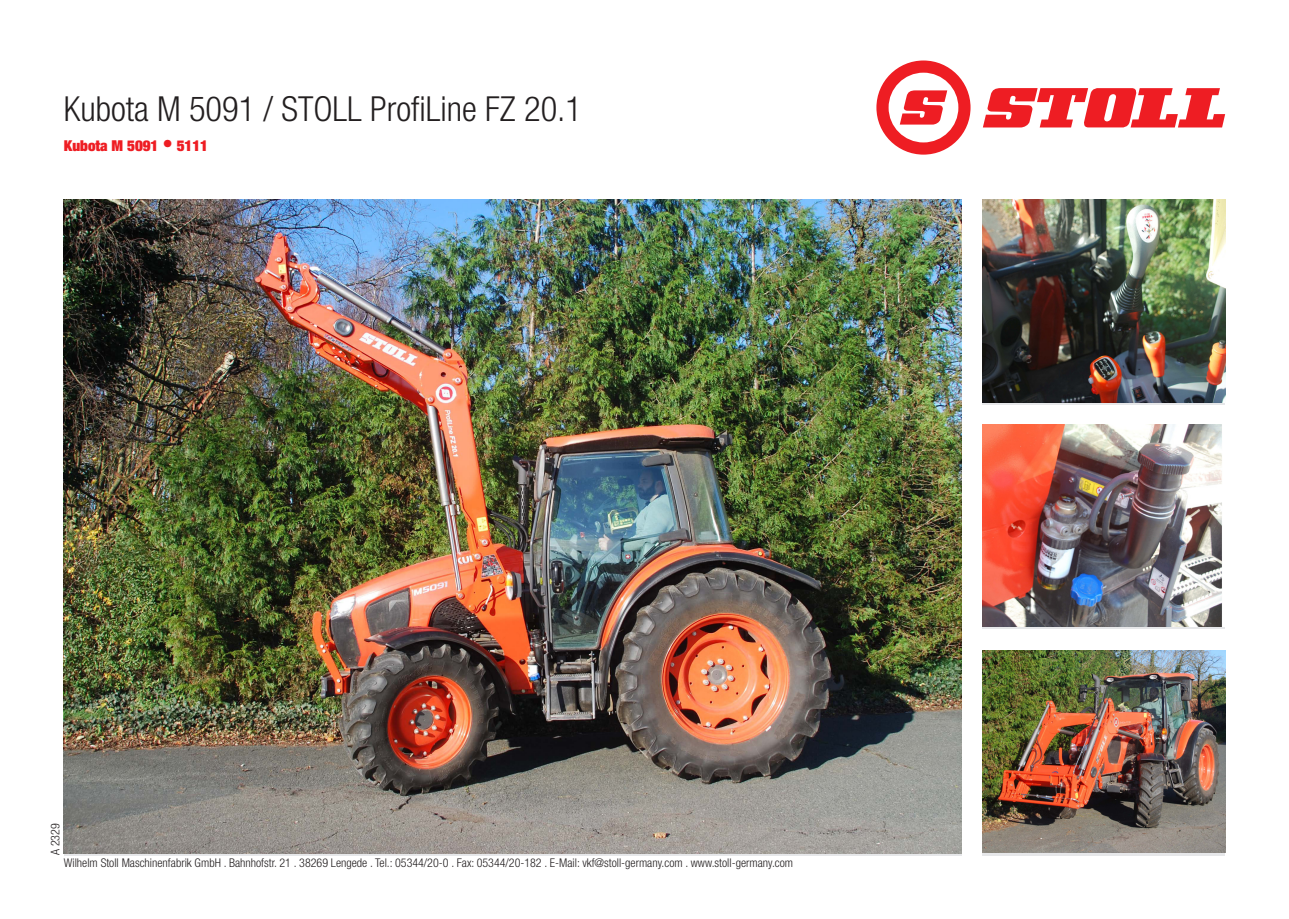
<style>
.page{position:relative;width:1289px;height:919px;background:#fff}
.page>*{position:absolute;margin:0;border:0;box-sizing:border-box;transform-origin:0 0}
.t1{font:300 condensed 34.5px "Helvetica Neue LT Pro";color:#231f20}
.t2{font:900 condensed 15px "Helvetica Neue LT Pro";color:#ee1d23}
.t3{font:300 condensed 12px "Helvetica Neue LT Pro";color:#231f20}
.s1{font-family:"Helvetica Neue LT Std";font-weight:300;font-stretch:normal;font-size:21px}
</style>
<div class="page">
<img style="left:64px;top:200px;width:897px;height:653px">
<img style="left:982px;top:200px;width:243px;height:202px">
<img style="left:982px;top:425px;width:240px;height:202px">
<img style="left:982px;top:651px;width:243px;height:201px">
<svg style="left:983px;top:88px;width:243px;height:39px"></svg>
<svg style="left:876px;top:60px;width:94px;height:95px"></svg>
<h1 class="t1" style="left:64px;top:89px;width:520px">Kubota M 5091 / STOLL ProfiLine FZ 20.1</h1>
<p class="t2" style="left:64px;top:136px;width:146px">Kubota M 5091 <span class="s1">•</span> 5111</p>
<p class="t3" style="left:48px;top:855px;width:33px;rotate:-90deg">A 2329</p>
<p class="t3" style="left:64px;top:855px;width:730px">Wilhelm Stoll Maschinenfabrik GmbH . Bahnhofstr. 21 . 38269 Lengede . Tel.: 05344/20-0 . Fax: 05344/20-182 . E-Mail: vkf@stoll-germany.com . www.stoll-germany.com</p>
</div>
